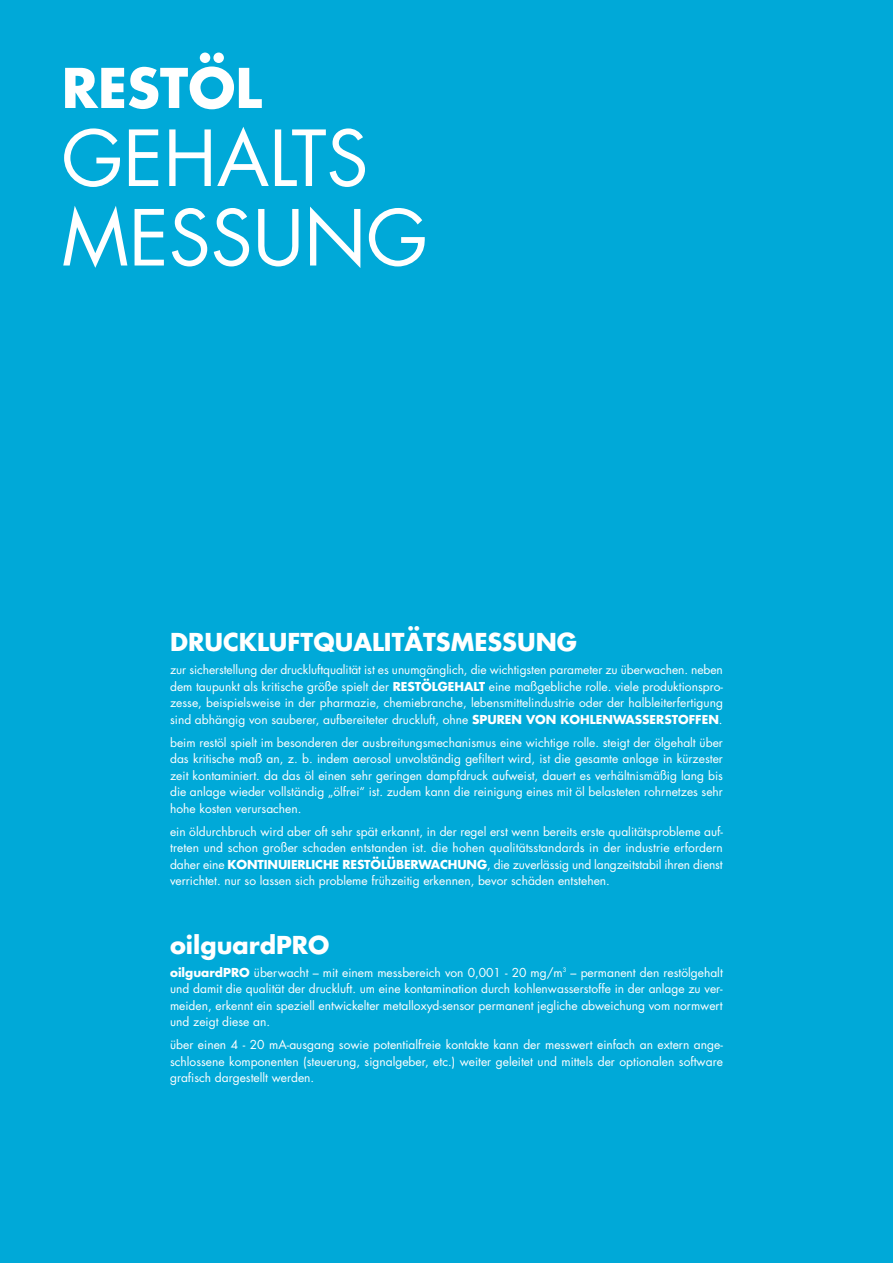
<style>
.page{position:relative;width:893px;height:1263px;background:#00a9d8}
.page>*{position:absolute;margin:0;border:0;box-sizing:border-box;transform-origin:0 0}
.t1{font:75px/79.5px "Futura";color:#fff}
.t2{font:700 53.25px "Futura";color:#fff}
.t3{font:700 24px "Futura";color:#fff}
.t4{font:12px/16.5px "Futura";color:#fff;text-align:justify}
.s1{font-weight:700}
</style>
<div class="page">
<h2 class="t2" style="left:62px;top:64px;width:202px">RESTÖL</h2>
<h1 class="t1" style="left:62px;top:125px;width:368px">GEHALTS<br>MESSUNG</h1>
<h3 class="t3" style="left:170px;top:631px;width:408px">DRUCKLUFTQUALITÄTSMESSUNG</h3>
<p class="t4" style="left:170px;top:663px;width:554px">zur sicherstellung der druckluftqualität ist es unumgänglich, die wichtigsten parameter zu überwachen. neben dem taupunkt als kritische größe spielt der <span class="s1">RESTÖLGEHALT</span> eine maßgebliche rolle. viele produktionspro&shy;zesse, beispielsweise in der pharmazie, chemiebranche, lebensmittelindustrie oder der halbleiterfertigung sind abhängig von sauberer, aufbereiteter druckluft, ohne <span class="s1">SPUREN VON KOHLENWASSERSTOFFEN</span>.</p>
<p class="t4" style="left:170px;top:735px;width:554px">beim restöl spielt im besonderen der ausbreitungsmechanismus eine wichtige rolle. steigt der ölgehalt über das kritische maß an, z. b. indem aerosol unvolständig gefiltert wird, ist die gesamte anlage in kürzester zeit kontaminiert. da das öl einen sehr geringen dampfdruck aufweist, dauert es verhältnismäßig lang bis die anlage wieder vollständig „ölfrei“ ist. zudem kann die reinigung eines mit öl belasteten rohrnetzes sehr hohe kosten verursachen.</p>
<p class="t4" style="left:170px;top:824px;width:554px">ein öldurchbruch wird aber oft sehr spät erkannt, in der regel erst wenn bereits erste qualitätsprobleme auf&shy;treten und schon großer schaden entstanden ist. die hohen qualitätsstandards in der industrie erfordern daher eine <span class="s1">KONTINUIERLICHE RESTÖLÜBERWACHUNG</span>, die zuverlässig und langzeitstabil ihren dienst verrichtet. nur so lassen sich probleme frühzeitig erkennen, bevor schäden entstehen.</p>
<h3 class="t3" style="left:170px;top:934px;width:161px">oilguardPRO</h3>
<p class="t4" style="left:170px;top:965px;width:554px"><span class="s1">oilguardPRO</span> überwacht – mit einem messbereich von 0,001 - 20 mg/m<sup>3</sup> – permanent den restölgehalt und damit die qualität der druckluft. um eine kontamination durch kohlenwasserstoffe in der anlage zu ver&shy;meiden, erkennt ein speziell entwickelter metalloxyd-sensor permanent jegliche abweichung vom normwert und zeigt diese an.</p>
<p class="t4" style="left:170px;top:1037px;width:554px">über einen 4 - 20 mA-ausgang sowie potentialfreie kontakte kann der messwert einfach an extern ange&shy;schlossene komponenten (steuerung, signalgeber, etc.) weiter geleitet und mittels der optionalen software grafisch dargestellt werden.</p>
</div>
